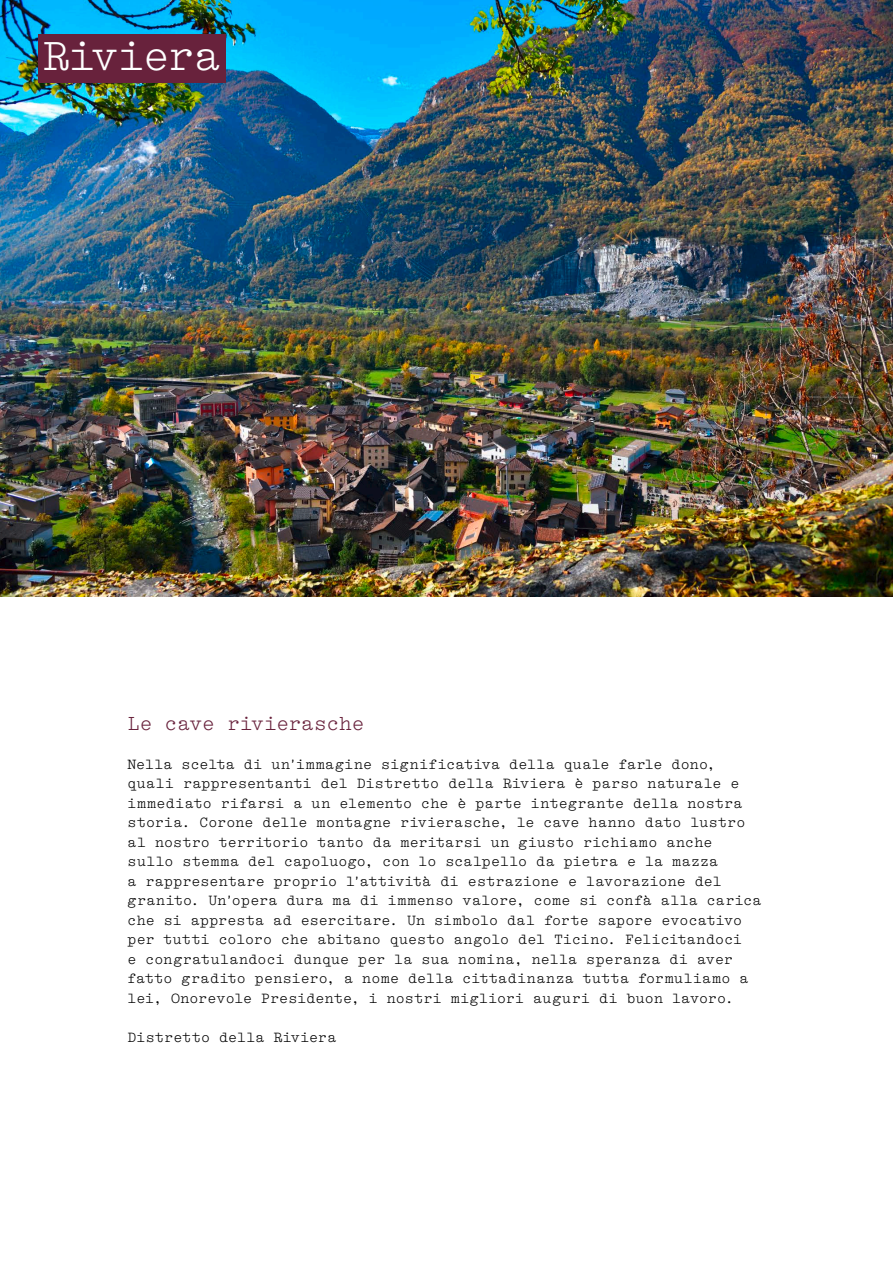
<style>
.page{position:relative;width:893px;height:1263px;background:#fff}
.page>*{position:absolute;margin:0;border:0;box-sizing:border-box;transform-origin:0 0}
.Titel_Ortschaft{font:500 45px "LL Ignazio";letter-spacing:-.035em;color:#fff}
.Ort_Gruss{font:500 21px "LL Ignazio";letter-spacing:-.005em;color:#68223c}
.Fliesstext{font:500 15px/19.5px "LL Ignazio";letter-spacing:.01em;color:#000}
</style>
<div class="page">
<img style="left:0;top:0;width:893px;height:596px">
<div style="left:38px;top:34px;width:188px;height:48px;background:#68223c"></div>
<p class="Titel_Ortschaft" style="left:43px;top:34px;width:180px">Riviera</p>
<p class="Ort_Gruss" style="left:128px;top:712px;width:238px">Le cave rivierasche</p>
<p class="Fliesstext" style="left:128px;top:755px;width:636px">Nella scelta di un’immagine significativa della quale farle dono, quali rappresentanti del Distretto della Riviera è parso naturale e immediato rifarsi a un elemento che è parte integrante della nostra storia. Corone delle montagne rivierasche, le cave hanno dato lustro al nostro territorio tanto da meritarsi un giusto richiamo anche sullo stemma del capoluogo, con lo scalpello da pietra e la mazza<br>a rappresentare proprio l’attività di estrazione e lavorazione del granito. Un’opera dura ma di immenso valore, come si confà alla carica che si appresta ad esercitare. Un simbolo dal forte sapore evocativo per tutti coloro che abitano questo angolo del Ticino. Felicitandoci<br>e congratulandoci dunque per la sua nomina, nella speranza di aver fatto gradito pensiero, a nome della cittadinanza tutta formuliamo a lei, Onorevole Presidente, i nostri migliori auguri di buon lavoro.</p>
<p class="Fliesstext" style="left:128px;top:1028px;width:210px">Distretto della Riviera</p>
</div>
